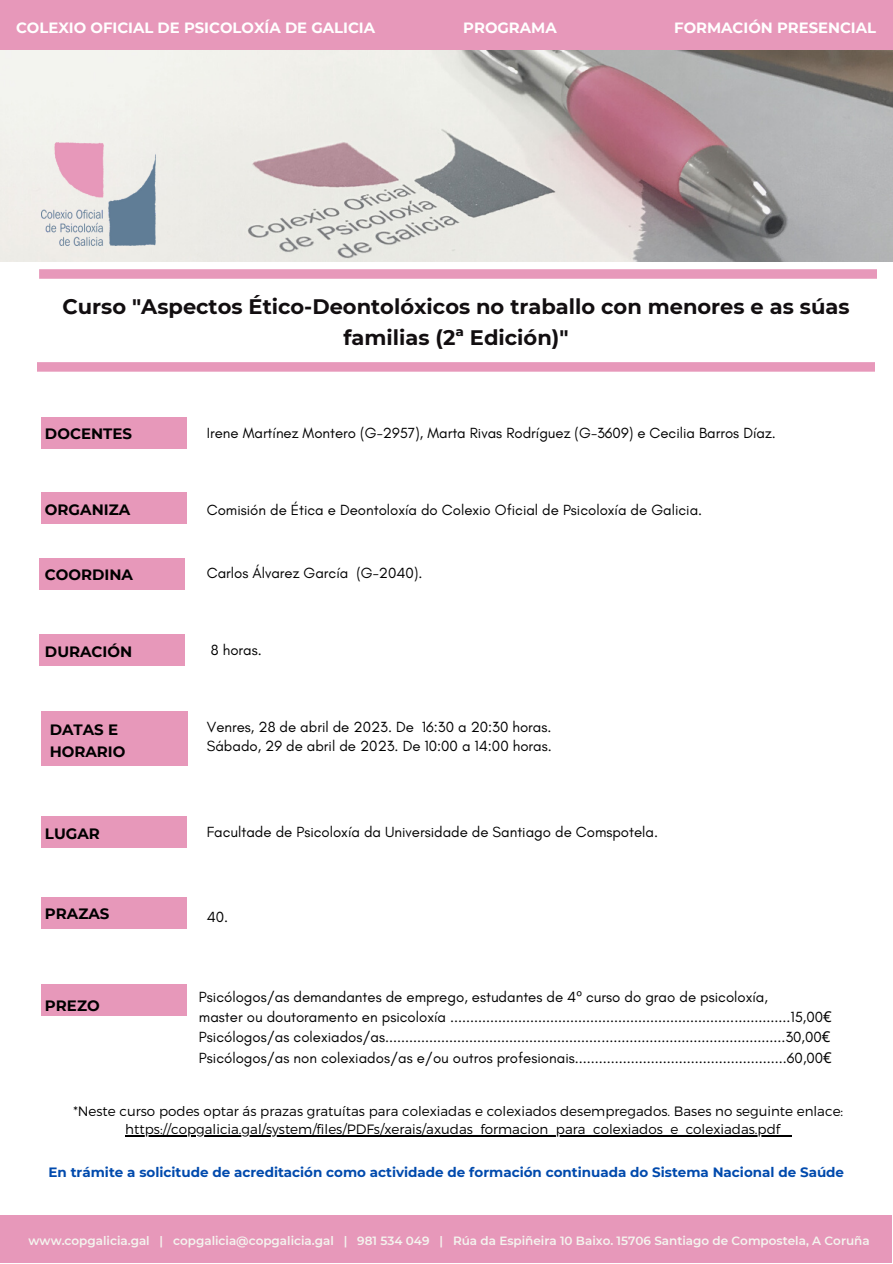
<style>
.page{position:relative;width:893px;height:1264px;background:#fff}
.page>*{position:absolute;margin:0;border:0;box-sizing:border-box;transform-origin:0 0}
.t1{font:700 21px/30.3px "Montserrat";color:#120e10;text-align:center}
.t2{font:15px/20.2px "Glacial Indifference";color:#000}
.t3{font:700 15px/21.9px "Montserrat";color:#000}
.t4{font:700 14.85px "Montserrat";color:#fff}
.t5{font:300 13.5px/18px "Montserrat";color:#000}
.t6{font:700 13.5px "Montserrat";color:#004aad}
.t7{font:600 12px "Montserrat";color:#f4f5ef}
.s1{font-family:"Noto Sans"}
</style>
<div class="page">
<img style="left:0;top:50px;width:892px;height:212px">
<svg style="left:37px;top:362px;width:837px;height:10px;background:#e79cbd"></svg>
<svg style="left:39px;top:269px;width:838px;height:10px;background:#e89cbd"></svg>
<div style="left:0;top:0;width:892px;height:50px;background:#e798ba"></div>
<div style="left:41px;top:492px;width:145px;height:31px;background:#e798ba"></div>
<div style="left:41px;top:711px;width:146px;height:54px;background:#e798ba"></div>
<div style="left:0;top:1215px;width:891px;height:47px;background:#e798ba"></div>
<img style="left:41px;top:142px;width:115px;height:104px">
<div style="left:41px;top:417px;width:145px;height:32px;background:#e798ba"></div>
<div style="left:39px;top:557px;width:145px;height:32px;background:#e798ba"></div>
<div style="left:39px;top:634px;width:145px;height:32px;background:#e798ba"></div>
<div style="left:41px;top:816px;width:145px;height:32px;background:#e798ba"></div>
<div style="left:41px;top:896px;width:145px;height:32px;background:#e798ba"></div>
<div style="left:41px;top:983px;width:145px;height:32px;background:#e798ba"></div>
<hr style="left:125px;top:1135px;width:655px;height:1px;background:#000">
<p class="t4" style="left:16px;top:18px;width:360px">COLEXIO OFICIAL DE PSICOLOXÍA DE GALICIA</p>
<p class="t4" style="left:463px;top:18px;width:95px">PROGRAMA</p>
<p class="t4" style="left:674px;top:18px;width:203px">FORMACIÓN PRESENCIAL</p>
<h1 class="t1" style="left:62px;top:291px;width:788px">Curso "Aspectos Ético-Deontolóxicos no traballo con menores e as súas familias (2ª Edición)"</h1>
<p class="t3" style="left:45px;top:422px;width:89px">DOCENTES</p>
<p class="t2" style="left:207px;top:422px;width:570px">Irene Martínez Montero (G-2957), Marta Rivas Rodríguez (G-3609) e Cecilia Barros Díaz.</p>
<p class="t3" style="left:45px;top:498px;width:87px">ORGANIZA</p>
<p class="t2" style="left:207px;top:499px;width:497px">Comisión de Ética e Deontoloxía do Colexio Oficial de Psicoloxía de Galicia.</p>
<p class="t3" style="left:45px;top:563px;width:90px">COORDINA</p>
<p class="t3" style="left:45px;top:640px;width:89px">DURACIÓN</p>
<p class="t2" style="left:207px;top:562px;width:217px">Carlos Álvarez García (G-2040).</p>
<p class="t2" style="left:211px;top:639px;width:52px">8 horas.</p>
<p class="t3" style="left:50px;top:718px;width:77px">DATAS E<br>HORARIO</p>
<p class="t2" style="left:207px;top:718px;width:346px;line-height:18.8px">Venres, 28 de abril de 2023. De 16:30 a 20:30 horas.<br>Sábado, 29 de abril de 2023. De 10:00 a 14:00 horas.</p>
<p class="t3" style="left:45px;top:822px;width:56px">LUGAR</p>
<p class="t3" style="left:45px;top:902px;width:66px">PRAZAS</p>
<p class="t3" style="left:45px;top:994px;width:56px">PREZO</p>
<p class="t2" style="left:207px;top:821px;width:453px">Facultade de Psicoloxía da Universidade de Santiago de Comspotela.</p>
<p class="t2" style="left:207px;top:906px;width:23px">40.</p>
<p class="t2" style="left:199px;top:986px;width:634px">Psicólogos/as demandantes de emprego, estudantes de 4<span class="s1">º</span> curso do grao de psicoloxía,<br>master ou doutoramento en psicoloxía .....................................................................................15,00<span class="s1">€ </span>Psicólogos/as colexiados/as....................................................................................................30,00<span class="s1">€ </span>Psicólogos/as non colexiados/as e/ou outros profesionais.....................................................60,00<span class="s1">€</span></p>
<p class="t5" style="left:125px;top:1101px;width:719px;text-indent:-52px">*Neste curso podes optar ás prazas gratuítas para colexiadas e colexiados desempregados. Bases no seguinte enlace: https://copgalicia.gal/system/files/PDFs/xerais/axudas_formacion_para_colexiados_e_colexiadas.pdf</p>
<p class="t6" style="left:49px;top:1163px;width:797px">En trámite a solicitude de acreditación como actividade de formación continuada do Sistema Nacional de Saúde</p>
<p class="t7" style="left:29px;top:1232px;width:842px">www.copgalicia.gal | copgalicia@copgalicia.gal | 981 534 049 | Rúa da Espiñeira 10 Baixo. 15706 Santiago de Compostela, A Coruña</p>
</div>
